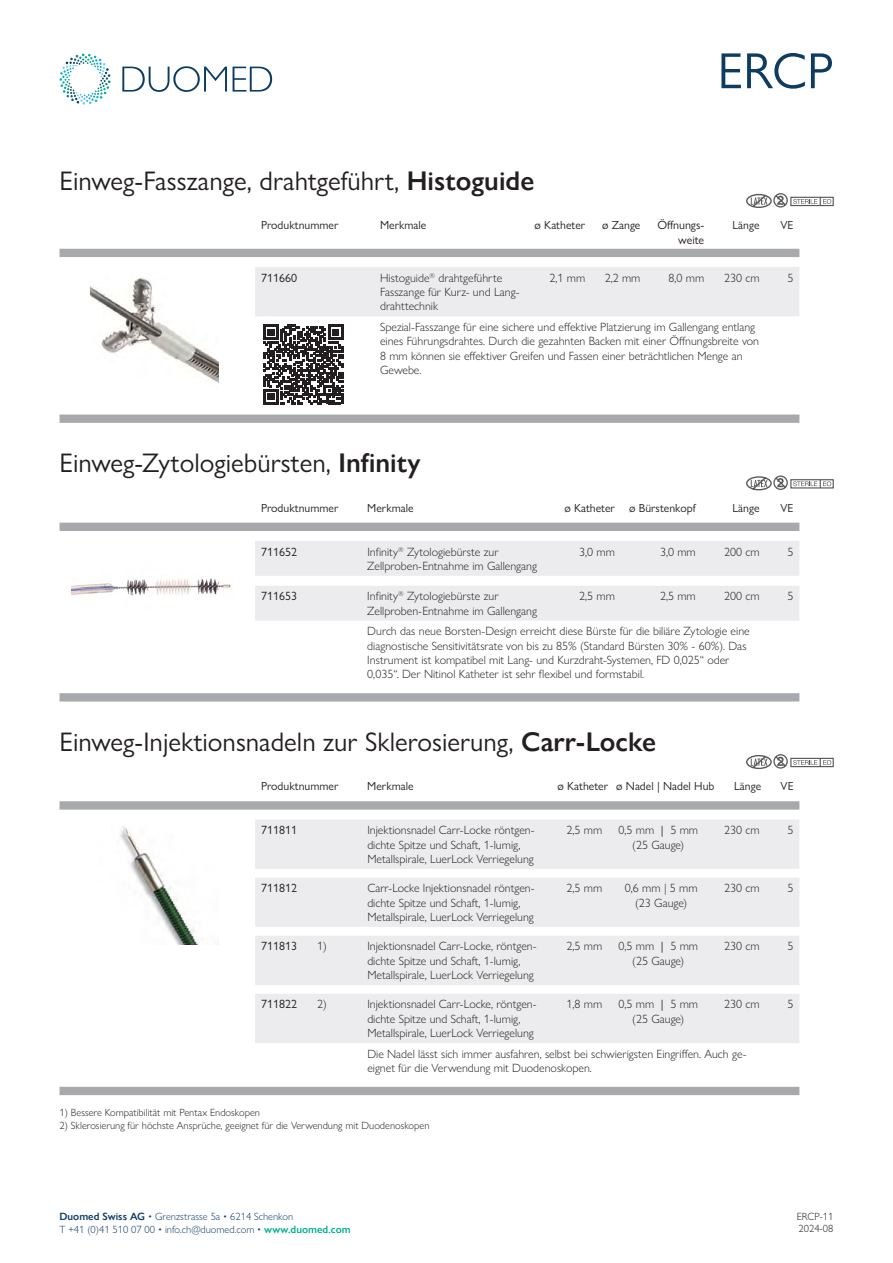
<style>
.page{position:relative;width:893px;height:1263px;background:#fff}
.page>*{position:absolute;margin:0;border:0;box-sizing:border-box;transform-origin:0 0}
.t1{font:51px "Gill Sans Nova";color:#0d3c63}
.Titel2{font:27px "Gill Sans Nova";color:#231f20}
.Fliesstext{font:300 12px/14.4px "Gill Sans Nova";color:#231f20}
.Fliesstext-2{font:12px/14.4px "Gill Sans Nova";color:#231f20;text-align:right}
.t2{font:11.7px "Gill Sans Nova";color:#231f20}
.t3{font:300 10.5px/12.6px "Gill Sans Nova";color:#231f20}
.t4{font:300 10.5px/13.2px "Gill Sans Nova";color:#0d3c63}
.s1{font-weight:600}
.s2{font-size:12px}
.s3{font-weight:400}
.s4{font-weight:600;color:#01af8f}
</style>
<div class="page">
<svg style="left:60px;top:54px;width:51px;height:51px"></svg>
<svg style="left:122px;top:66px;width:150px;height:26px"></svg>
<div style="left:790px;top:197px;width:44px;height:9px;border:1px solid #57585a"></div>
<svg style="left:746px;top:193px;width:85px;height:15px"></svg>
<svg style="left:60px;top:249px;width:739px;height:174px"></svg>
<div style="left:255px;top:267px;width:544px;height:49px;background:#ececee"></div>
<img style="left:91px;top:273px;width:127px;height:115px">
<svg style="left:263px;top:324px;width:80px;height:80px"></svg>
<div style="left:790px;top:479px;width:44px;height:9px;border:1px solid #57585a"></div>
<svg style="left:746px;top:475px;width:85px;height:15px"></svg>
<svg style="left:60px;top:523px;width:739px;height:178px"></svg>
<svg style="left:255px;top:541px;width:544px;height:80px;background:#eeeef0"></svg>
<img style="left:71px;top:547px;width:166px;height:77px">
<div style="left:790px;top:758px;width:44px;height:9px;border:1px solid #57585a"></div>
<svg style="left:746px;top:754px;width:85px;height:15px"></svg>
<svg style="left:60px;top:801px;width:739px;height:294px"></svg>
<svg style="left:255px;top:819px;width:544px;height:224px;background:#eeeef0"></svg>
<img style="left:91px;top:825px;width:127px;height:119px">
<h1 class="t1" style="left:718px;top:40px;width:117px">ERCP</h1>
<p class="Titel2" style="left:60px;top:164px;width:476px">Einweg-Fasszange, drahtgeführt, <span class="s1">Histoguide</span></p>
<p class="t2" style="left:261px;top:218px;width:79px">Produktnummer</p>
<p class="t2" style="left:380px;top:218px;width:48px">Merkmale</p>
<p class="t2" style="left:535px;top:218px;width:52px">ø Katheter</p>
<p class="t2" style="left:602px;top:218px;width:40px">ø Zange</p>
<p class="Fliesstext-2" style="left:657px;top:218px;width:48px">Öffnungs&shy;weite</p>
<p class="t2" style="left:732px;top:218px;width:29px">Länge</p>
<p class="t2" style="left:781px;top:218px;width:14px">VE</p>
<p class="Fliesstext-2" style="left:261px;top:270px;width:37px">711660</p>
<p class="Fliesstext" style="left:380px;top:270px;width:141px">Histoguide<sup>®</sup> drahtgeführte<br>Fasszange für Kurz- und Lang&shy;drahttechnik</p>
<p class="Fliesstext" style="left:549px;top:270px;width:37px">2,1 mm</p>
<p class="Fliesstext" style="left:605px;top:270px;width:37px">2,2 mm</p>
<p class="Fliesstext" style="left:668px;top:270px;width:37px">8,0 mm</p>
<p class="Fliesstext" style="left:724px;top:270px;width:37px">230 cm</p>
<p class="Fliesstext" style="left:787px;top:270px;width:7px">5</p>
<p class="Fliesstext" style="left:380px;top:320px;width:380px">Spezial-Fasszange für eine sichere und effektive Platzierung im Gallengang entlang eines Führungsdrahtes. Durch die gezahnten Backen mit einer Öffnungsbreite von 8 mm können sie effektiver Greifen und Fassen einer beträchtlichen Menge an Gewebe.</p>
<p class="Titel2" style="left:60px;top:446px;width:363px">Einweg-Zytologiebürsten, <span class="s1">Infinity</span></p>
<p class="t2" style="left:261px;top:500px;width:79px">Produktnummer</p>
<p class="t2" style="left:367px;top:500px;width:48px">Merkmale</p>
<p class="t2" style="left:564px;top:500px;width:52px">ø Katheter</p>
<p class="t2" style="left:629px;top:500px;width:68px">ø Bürstenkopf</p>
<p class="t2" style="left:732px;top:500px;width:29px">Länge</p>
<p class="t2" style="left:781px;top:500px;width:14px">VE</p>
<p class="Fliesstext-2" style="left:261px;top:544px;width:37px">711652</p>
<p class="Fliesstext" style="left:367px;top:544px;width:171px">Infinity<sup>®</sup> Zytologiebürste zur<br>Zellproben-Entnahme im Gallengang</p>
<p class="Fliesstext" style="left:579px;top:544px;width:37px">3,0 mm</p>
<p class="Fliesstext" style="left:660px;top:544px;width:37px">3,0 mm</p>
<p class="Fliesstext" style="left:724px;top:544px;width:37px">200 cm</p>
<p class="Fliesstext" style="left:787px;top:544px;width:7px">5</p>
<p class="Fliesstext-2" style="left:261px;top:589px;width:37px">711653</p>
<p class="Fliesstext" style="left:367px;top:589px;width:171px">Infinity<sup>®</sup> Zytologiebürste zur<br>Zellproben-Entnahme im Gallengang</p>
<p class="Fliesstext" style="left:579px;top:589px;width:37px">2,5 mm</p>
<p class="Fliesstext" style="left:660px;top:589px;width:37px">2,5 mm</p>
<p class="Fliesstext" style="left:724px;top:589px;width:37px">200 cm</p>
<p class="Fliesstext" style="left:787px;top:589px;width:7px">5</p>
<p class="Fliesstext" style="left:367px;top:624px;width:384px">Durch das neue Borsten-Design erreicht diese Bürste für die biliäre Zytologie eine diagnostische Sensitivitätsrate von bis zu 85% (Standard Bürsten 30% - 60%). Das Instrument ist kompatibel mit Lang- und Kurzdraht-Systemen, FD 0,025“ oder 0,035“. Der Nitinol Katheter ist sehr flexibel und formstabil.</p>
<p class="Titel2" style="left:60px;top:725px;width:598px">Einweg-Injektionsnadeln zur Sklerosierung, <span class="s1">Carr-Locke</span></p>
<p class="t2" style="left:261px;top:779px;width:79px">Produktnummer</p>
<p class="t2" style="left:367px;top:779px;width:48px">Merkmale</p>
<p class="t2" style="left:557px;top:779px;width:52px">ø Katheter</p>
<p class="t2" style="left:616px;top:779px;width:100px">ø Nadel <span class="s2">|</span> Nadel Hub</p>
<p class="t2" style="left:734px;top:779px;width:29px">Länge</p>
<p class="t2" style="left:781px;top:779px;width:14px">VE</p>
<p class="Fliesstext-2" style="left:261px;top:823px;width:37px">711811</p>
<p class="Fliesstext" style="left:367px;top:823px;width:169px">Injektionsnadel Carr-Locke röntgen&shy;dichte Spitze und Schaft, 1-lumig,<br>Metallspirale, LuerLock Verriegelung</p>
<p class="Fliesstext" style="left:566px;top:823px;width:37px">2,5 mm</p>
<p class="Fliesstext" style="left:618px;top:823px;width:81px">0,5 mm <span class="s3">|</span> 5 mm</p>
<p class="Fliesstext" style="left:724px;top:823px;width:37px">230 cm</p>
<p class="Fliesstext" style="left:787px;top:823px;width:7px">5</p>
<p class="Fliesstext" style="left:632px;top:837px;width:53px">(25 Gauge)</p>
<p class="Fliesstext-2" style="left:261px;top:881px;width:37px">711812</p>
<p class="Fliesstext" style="left:367px;top:881px;width:169px">Carr-Locke Injektionsnadel röntgen&shy;dichte Spitze und Schaft, 1-lumig,<br>Metallspirale, LuerLock Verriegelung</p>
<p class="Fliesstext" style="left:566px;top:881px;width:37px">2,5 mm</p>
<p class="Fliesstext" style="left:625px;top:881px;width:74px">0,6 mm | 5 mm</p>
<p class="Fliesstext" style="left:635px;top:895px;width:53px">(23 Gauge)</p>
<p class="Fliesstext-2" style="left:261px;top:939px;width:37px">711813</p>
<p class="Fliesstext" style="left:317px;top:939px;width:11px">1)</p>
<p class="Fliesstext" style="left:367px;top:939px;width:171px">Injektionsnadel Carr-Locke, röntgen&shy;dichte Spitze und Schaft, 1-lumig,<br>Metallspirale, LuerLock Verriegelung</p>
<p class="Fliesstext" style="left:566px;top:939px;width:37px">2,5 mm</p>
<p class="Fliesstext" style="left:618px;top:939px;width:81px">0,5 mm <span class="s3">|</span> 5 mm</p>
<p class="Fliesstext" style="left:632px;top:953px;width:53px">(25 Gauge)</p>
<p class="Fliesstext-2" style="left:261px;top:997px;width:37px">711822</p>
<p class="Fliesstext" style="left:317px;top:997px;width:11px">2)</p>
<p class="Fliesstext" style="left:367px;top:997px;width:171px">Injektionsnadel Carr-Locke, röntgen&shy;dichte Spitze und Schaft, 1-lumig,<br>Metallspirale, LuerLock Verriegelung</p>
<p class="Fliesstext" style="left:566px;top:997px;width:37px">1,8 mm</p>
<p class="Fliesstext" style="left:618px;top:997px;width:81px">0,5 mm <span class="s3">|</span> 5 mm</p>
<p class="Fliesstext" style="left:632px;top:1011px;width:53px">(25 Gauge)</p>
<p class="Fliesstext" style="left:724px;top:881px;width:37px">230 cm</p>
<p class="Fliesstext" style="left:787px;top:881px;width:7px">5</p>
<p class="Fliesstext" style="left:724px;top:939px;width:37px">230 cm</p>
<p class="Fliesstext" style="left:787px;top:939px;width:7px">5</p>
<p class="Fliesstext" style="left:724px;top:997px;width:37px">230 cm</p>
<p class="Fliesstext" style="left:787px;top:997px;width:7px">5</p>
<p class="Fliesstext" style="left:367px;top:1046px;width:381px">Die Nadel lässt sich immer ausfahren, selbst bei schwierigsten Eingriffen. Auch ge&shy;eignet für die Verwendung mit Duodenoskopen.</p>
<p class="t3" style="left:60px;top:1106px;width:202px">1) Bessere Kompatibilität mit Pentax Endoskopen</p>
<p class="t3" style="left:60px;top:1119px;width:371px">2) Sklerosierung für höchste Ansprüche, geeignet für die Verwendung mit Duodenoskopen</p>
<p class="t4" style="left:60px;top:1209px;width:293px"><span class="s1">Duomed Swiss AG</span> • Grenzstrasse 5a • 6214 Schenkon<br>T +41 (0)41 510 07 00 • info.ch@duomed.com • <span class="s4">www.duomed.com</span></p>
<p class="t3" style="left:797px;top:1209px;width:38px">ERCP-11<br>2024-08</p>
</div>
